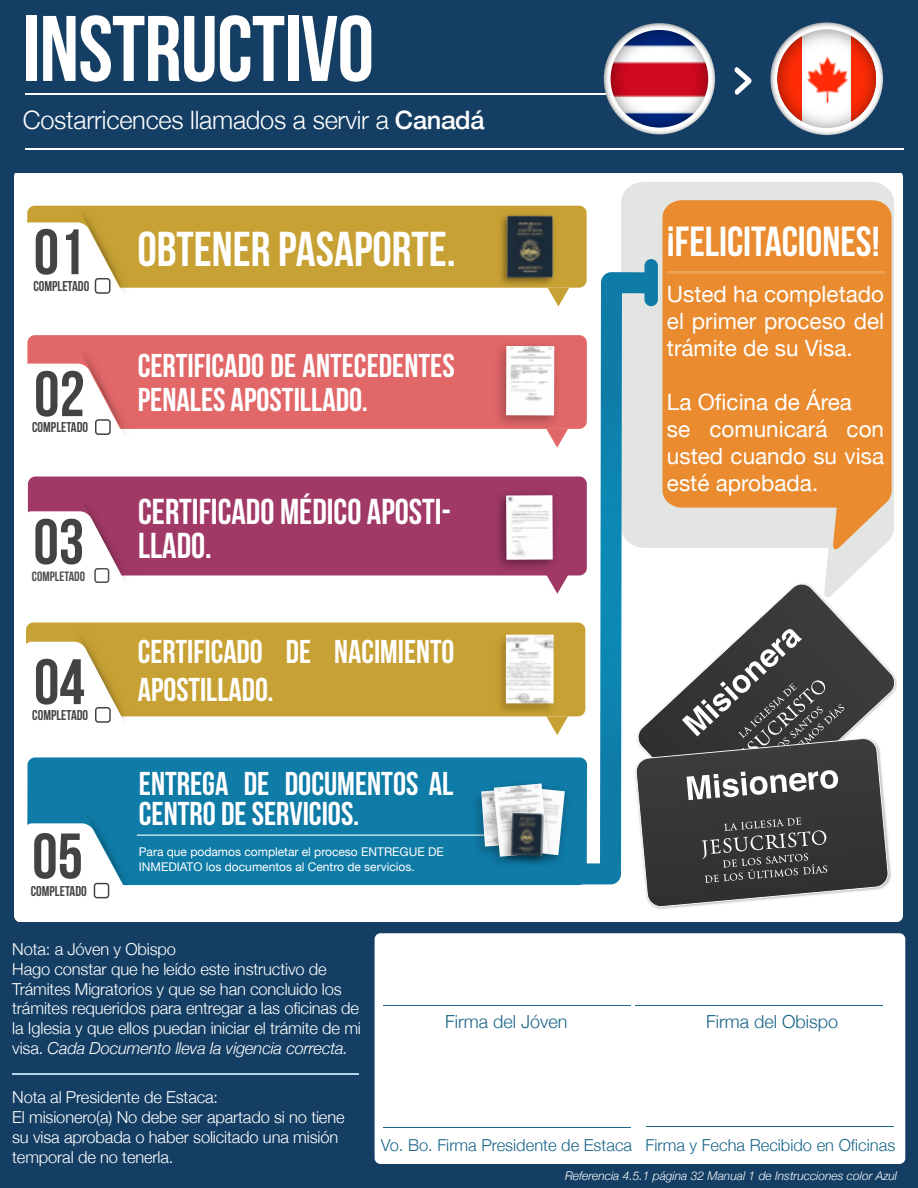
<style>
.page{position:relative;width:918px;height:1188px;background:#fff}
.page>*{position:absolute;margin:0;border:0;box-sizing:border-box;transform-origin:0 0}
.t1{font:92.85px "Bebas Neue";letter-spacing:-.01em;color:#fff}
.t2{font:64.05px "Bebas Neue";color:#434442}
.t3{font:48.9px "Bebas Neue";color:#fff}
.t4{font:42px "Bebas Neue";color:#fff}
.t5{font:36px/34.5px "Bebas Neue";color:#fff}
.t6{font:33px/34.5px "Bebas Neue";color:#fff}
.t7{font:300 25.35px "Helvetica Neue";letter-spacing:-.01em;color:#fff}
.t8{font:22.5px/27px "Helvetica Neue";color:#fff;text-align:justify}
.t9{font:300 18px "Helvetica Neue";color:#1a6588}
.t10{font:300 16.5px/19.8px "Helvetica Neue";letter-spacing:-.01em;color:#fff}
.t11{font:300 16.5px "Helvetica Neue";color:#1a6588}
.t12{font:14.25px "Bebas Neue";color:#434442}
.t13{font:13.5px "Bebas Neue";color:#4d4e4e}
.t14{font:12px/15px "Helvetica Neue";color:#fff}
.t15{font:italic 300 12px "Helvetica Neue";color:#fff}
.s1{font-weight:500}
.s2{font-style:italic}
</style>
<div class="page">
<div style="left:0;top:0;width:918px;height:172px;background:#143e63"></div>
<hr style="left:25px;top:94px;width:637px;height:1px;background:#fff">
<svg style="left:621px;top:182px;width:273px;height:384px;fill:#e3e5e2"></svg>
<div style="left:0;top:923px;width:917px;height:265px;background:#143e63"></div>
<div style="left:903px;top:141px;width:14px;height:804px;background:#143e63"></div>
<div style="left:0;top:141px;width:14px;height:804px;background:#143e63"></div>
<div style="left:375px;top:933px;width:530px;height:231px;background:#fff;border-radius:6px"></div>
<hr style="left:383px;top:1006px;width:248px;height:1px;background:#1a6588">
<hr style="left:383px;top:1127px;width:248px;height:1px;background:#1a6588">
<hr style="left:635px;top:1006px;width:248px;height:1px;background:#1a6588">
<hr style="left:646px;top:1126px;width:248px;height:1px;background:#1a6588">
<div style="left:662px;top:200px;width:230px;height:308px;background:#e98b2e"></div>
<svg style="left:833px;top:494px;width:58px;height:57px;background:#e6b583"></svg>
<hr style="left:667px;top:271px;width:217px;height:2px;background:#eea254">
<svg style="left:568px;top:272px;width:88px;height:612px"></svg>
<div style="left:644px;top:259px;width:14px;height:47px;background:#0f7ba7;border-radius:7px"></div>
<svg style="left:895px;top:916px;width:8px;height:7px"></svg>
<svg style="left:895px;top:172px;width:8px;height:4px"></svg>
<svg style="left:14px;top:917px;width:8px;height:6px"></svg>
<hr style="left:25px;top:149px;width:878px;height:1px;background:#fff">
<hr style="left:12px;top:1073px;width:346px;height:1px;background:#afd6e8">
<div style="left:450px;top:105px;width:76px;height:54px;background:#143e63"></div>
<div style="left:455px;top:99px;width:75px;height:54px;background:#143e63"></div>
<div style="left:26px;top:623px;width:559px;height:93px;background:#c7a133;border-radius:8px"></div>
<div style="left:27px;top:335px;width:560px;height:94px;background:#e16768;border-radius:8px"></div>
<svg style="left:549px;top:429px;width:19px;height:19px"></svg>
<svg style="left:27px;top:340px;width:112px;height:94px"></svg>
<div style="left:95px;top:419px;width:16px;height:16px;border:2px solid #434442;border-radius:3px"></div>
<svg style="left:26px;top:623px;width:113px;height:98px"></svg>
<svg style="left:547px;top:716px;width:21px;height:19px"></svg>
<div style="left:95px;top:707px;width:16px;height:16px;border:2px solid #434442;border-radius:3px"></div>
<svg style="left:549px;top:288px;width:20px;height:18px"></svg>
<div style="left:27px;top:206px;width:560px;height:82px;background:#c7a133;border-radius:8px"></div>
<svg style="left:27px;top:205px;width:111px;height:88px"></svg>
<div style="left:95px;top:278px;width:16px;height:16px;border:2px solid #434442;border-radius:3px"></div>
<svg style="left:553px;top:586px;width:9px;height:8px"></svg>
<div style="left:28px;top:477px;width:559px;height:98px;background:#a13966;border-radius:7px"></div>
<svg style="left:27px;top:488px;width:113px;height:95px"></svg>
<div style="left:94px;top:568px;width:15px;height:15px;border:2px solid #4d4e4e;border-radius:3px"></div>
<div style="left:27px;top:757px;width:560px;height:128px;background:#0f7ba7"></div>
<svg style="left:27px;top:805px;width:111px;height:91px"></svg>
<div style="left:94px;top:883px;width:15px;height:15px;border:2px solid #434442;border-radius:3px"></div>
<hr style="left:137px;top:835px;width:366px;height:1px;background:#fff">
<svg style="left:604px;top:23px;width:111px;height:111px"></svg>
<svg style="left:611px;top:30px;width:97px;height:98px;background:#ac7389"></svg>
<svg style="left:734px;top:67px;width:18px;height:28px"></svg>
<svg style="left:770px;top:22px;width:113px;height:113px"></svg>
<svg style="left:777px;top:29px;width:99px;height:99px;background:#dd948a"></svg>
<img style="left:488px;top:493px;width:80px;height:93px">
<img style="left:506px;top:495px;width:47px;height:65px">
<img style="left:495px;top:215px;width:64px;height:75px">
<img style="left:507px;top:216px;width:46px;height:62px">
<img style="left:492px;top:634px;width:66px;height:84px">
<img style="left:506px;top:635px;width:48px;height:68px">
<img style="left:490px;top:346px;width:75px;height:88px">
<img style="left:506px;top:346px;width:48px;height:69px">
<div style="left:493px;top:774px;width:88px;height:107px;background:#0f7ba7"></div>
<img style="left:558px;top:787px;width:7px;height:68px">
<img style="left:468px;top:786px;width:9px;height:76px">
<img style="left:477px;top:774px;width:81px;height:101px">
<img style="left:494px;top:783px;width:54px;height:74px">
<svg style="left:513px;top:786px;width:11px;height:2px"></svg>
<img style="left:498px;top:807px;width:51px;height:62px">
<img style="left:511px;top:813px;width:33px;height:43px">
<img style="left:611px;top:566px;width:307px;height:289px">
<svg style="left:637px;top:583px;width:260px;height:254px"></svg>
<img style="left:634px;top:736px;width:258px;height:173px">
<svg style="left:635px;top:629px;width:254px;height:278px"></svg>
<h1 class="t1" style="left:23px;top:-2px;width:353px">INSTRUCTIVO</h1>
<h3 class="t7" style="left:23px;top:99px;width:463px">Costarricences llamados a servir a <span class="s1">Canadá</span></h3>
<h2 class="t2" style="left:34px;top:217px;width:52px">01</h2>
<p class="t12" style="left:33px;top:278px;width:58px">COMPLETADO</p>
<h2 class="t2" style="left:34px;top:359px;width:52px">02</h2>
<p class="t12" style="left:32px;top:419px;width:58px">COMPLETADO</p>
<h2 class="t2" style="left:33px;top:507px;width:52px">03</h2>
<p class="t13" style="left:32px;top:569px;width:55px">COMPLETADO</p>
<h2 class="t2" style="left:34px;top:647px;width:52px">04</h2>
<p class="t12" style="left:32px;top:707px;width:58px">COMPLETADO</p>
<h2 class="t2" style="left:32px;top:821px;width:52px">05</h2>
<p class="t12" style="left:31px;top:883px;width:58px">COMPLETADO</p>
<h3 class="t3" style="left:137px;top:223px;width:320px">OBTENER PASAPORTE.</h3>
<h3 class="t6" style="left:138px;top:348px;width:319px">CERTIFICADO DE ANTECEDENTES<br>PENALES APOSTILLADO.</h3>
<h3 class="t5" style="left:138px;top:494px;width:315px">CERTIFICADO MÉDICO APOSTI-<br>LLADO.</h3>
<h3 class="t6" style="left:138px;top:633px;width:318px;line-height:37.5px">CERTIFICADO DE NACIMIENTO<br>APOSTILLADO.</h3>
<h3 class="t6" style="left:139px;top:768px;width:316px;line-height:30px">ENTREGA DE DOCUMENTOS AL<br>CENTRO DE SERVICIOS.</h3>
<p class="t14" style="left:139px;top:845px;width:306px">Para que podamos completar el proceso ENTREGUE DE<br>INMEDIATO los documentos al Centro de servicios.</p>
<h3 class="t4" style="left:667px;top:218px;width:214px">¡FELICITACIONES!</h3>
<h3 class="t8" style="left:667px;top:282px;width:219px">Usted ha completado el primer proceso del trámite de su Visa.</h3>
<h3 class="t8" style="left:667px;top:390px;width:219px;text-align:left">La Oficina de Área<br>se comunicará con usted cuando su visa esté aprobada.</h3>
<p class="t10" style="left:12px;top:938px;width:350px">Nota: a Jóven y Obispo<br>Hago constar que he leído este instructivo de Trámites Migratorios y que se han concluido los trámites requeridos para entregar a las oficinas de la Iglesia y que ellos puedan iniciar el trámite de mi visa. <span class="s2">Cada Documento lleva la vigencia correcta.</span></p>
<p class="t10" style="left:12px;top:1086px;width:334px">Nota al Presidente de Estaca:<br>El misionero(a) No debe ser apartado si no tiene su visa aprobada o haber solicitado una misión temporal de no tenerla.</p>
<p class="t9" style="left:445px;top:1007px;width:124px">Firma del Jóven</p>
<p class="t9" style="left:706px;top:1007px;width:134px">Firma del Obispo</p>
<p class="t11" style="left:381px;top:1132px;width:516px">Vo. Bo. Firma Presidente de Estaca Firma y Fecha Recibido en Oficinas</p>
<p class="t15" style="left:565px;top:1166px;width:333px">Referencia 4.5.1 página 32 Manual 1 de Instrucciones color Azul</p>
</div>
